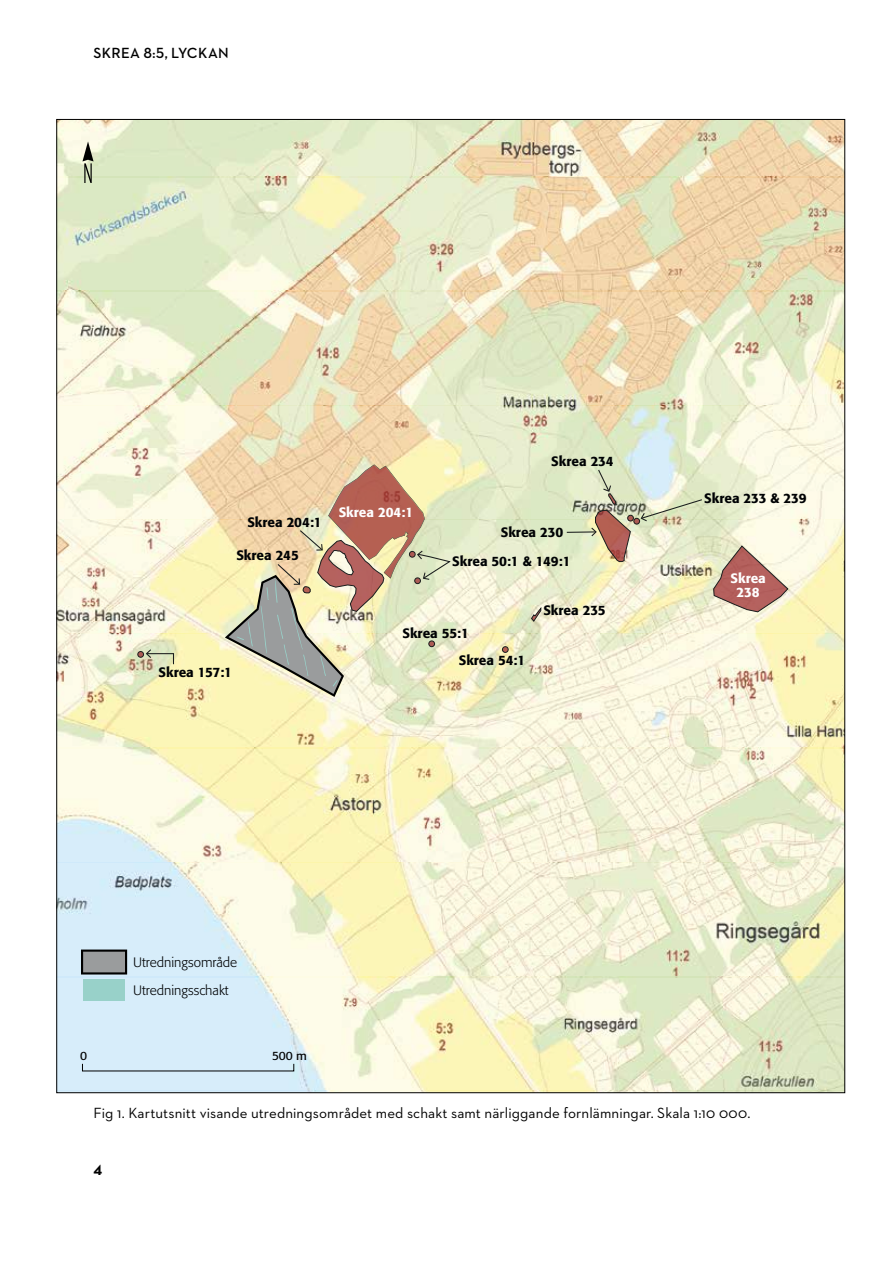
<style>
.page{position:relative;width:893px;height:1263px;background:#fff}
.page>*{position:absolute;margin:0;border:0;box-sizing:border-box;transform-origin:0 0}
.t1{font:15px "Neutraface 2 Text";letter-spacing:.005em;color:#000}
.t2{font:600 15px "Neutraface 2 Text";letter-spacing:.02em;color:#000}
.t3{font:700 15px "Neutraface 2 Text";color:#000}
.t4{font:500 13.5px/27.2px "Formata";color:#000204}
.t5{font:300 13.5px/28.2px "Formata";color:#000204}
.t6{font:500 13.5px/13.5px "Formata";color:#fff;text-align:center}
.t7{font:12px "Formata";color:#000}
</style>
<div class="page">
<img style="left:58px;top:121px;width:785px;height:970px">
<div style="left:502px;top:646px;width:6px;height:7px;border:1px solid #1a1d1d;border-radius:50%"></div>
<svg style="left:713px;top:545px;width:75px;height:67px;background:#ca9e91"></svg>
<svg style="left:531px;top:607px;width:10px;height:15px"></svg>
<hr style="left:567px;top:531px;width:29px;height:2px;background:#1a1d1d">
<svg style="left:591px;top:468px;width:112px;height:94px;background:#d5d3ba"></svg>
<svg style="left:138px;top:649px;width:37px;height:16px"></svg>
<svg style="left:225px;top:464px;width:225px;height:233px;background:#d8c7a6"></svg>
<svg style="left:81px;top:949px;width:46px;height:25px"></svg>
<div style="left:83px;top:980px;width:42px;height:21px;background:#98d1c9"></div>
<svg style="left:82px;top:141px;width:12px;height:42px"></svg>
<p class="t2" style="left:94px;top:44px;width:137px">SKREA 8:5, LYCKAN</p>
<p class="t4" style="left:247px;top:509px;width:76px">Skrea 204:1</p>
<p class="t4" style="left:236px;top:542px;width:64px">Skrea 245</p>
<p class="t4" style="left:158px;top:659px;width:75px">Skrea 157:1</p>
<p class="t6" style="left:339px;top:505px;width:76px">Skrea 204:1</p>
<p class="t4" style="left:551px;top:448px;width:64px">Skrea 234</p>
<p class="t4" style="left:501px;top:519px;width:64px">Skrea 230</p>
<p class="t4" style="left:452px;top:547px;width:120px">Skrea 50:1 &amp; 149:1</p>
<p class="t4" style="left:543px;top:596px;width:64px">Skrea 235</p>
<p class="t4" style="left:459px;top:619px;width:68px;text-indent:-56px">Skrea 55:1<br>Skrea 54:1</p>
<p class="t4" style="left:704px;top:484px;width:104px">Skrea 233 &amp; 239</p>
<p class="t6" style="left:730px;top:572px;width:37px">Skrea<br>238</p>
<p class="t5" style="left:133px;top:948px;width:106px">Utredningsområde<br>Utredningsschakt</p>
<p class="t7" style="left:80px;top:1048px;width:8px">0</p>
<p class="t7" style="left:272px;top:1048px;width:37px">500 m</p>
<p class="t1" style="left:94px;top:1103px;width:659px">Fig 1. Kartutsnitt visande utredningsområdet med schakt samt närliggande fornlämningar. Skala 1:10 000.</p>
<p class="t3" style="left:94px;top:1160px;width:10px">4</p>
</div>
